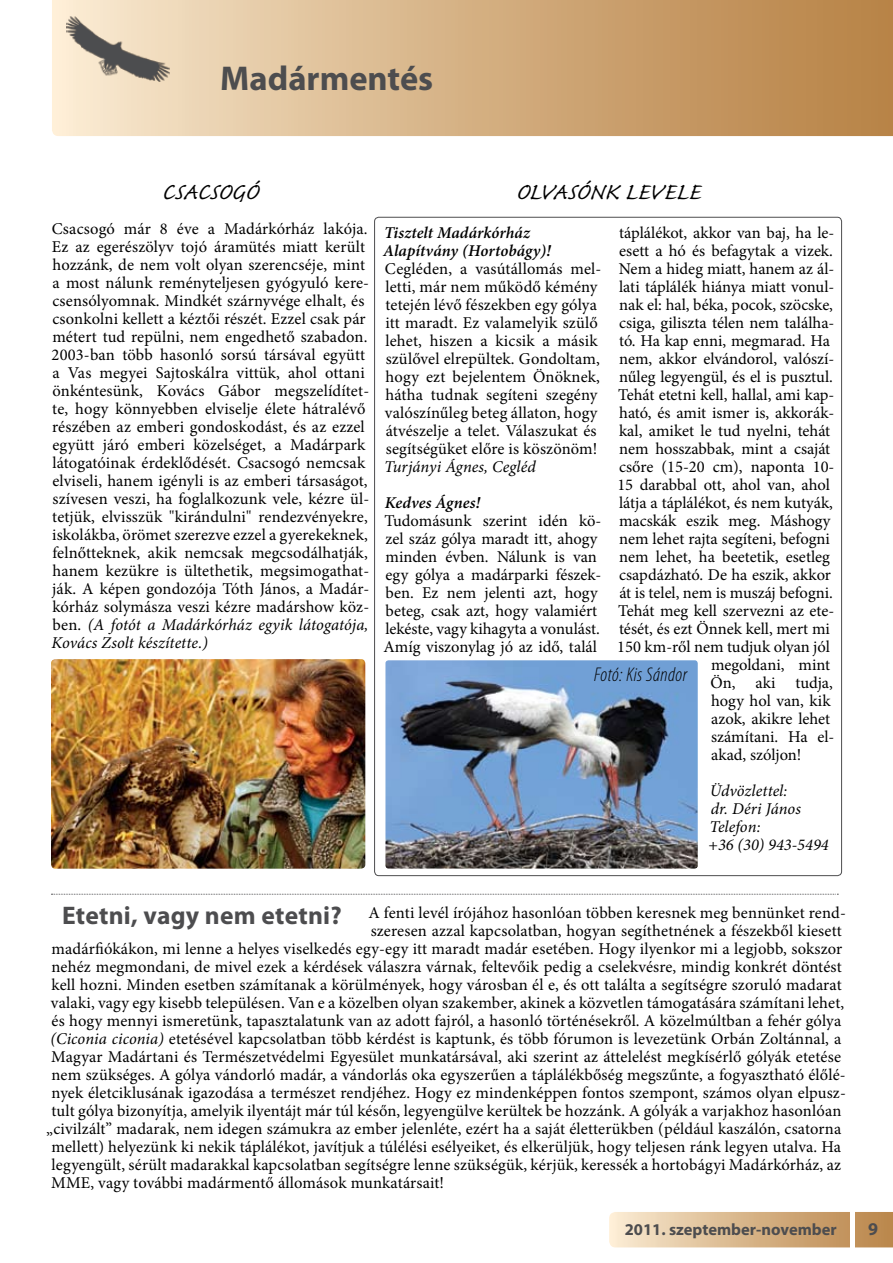
<style>
.page{position:relative;width:893px;height:1263px;background:#fff}
.page>*{position:absolute;margin:0;border:0;box-sizing:border-box;transform-origin:0 0}
.t1{font:700 34.5px "Myriad Pro";color:#4d4d4f}
.t2{font:30px "Caflisch Script Pro";letter-spacing:-.005em;color:#000}
.t3{font:700 25.5px "Myriad Pro";letter-spacing:.01em;color:#4d4d4f}
.t4{font:italic 300 condensed 19.95px "Myriad Pro";letter-spacing:.02em;color:#000}
.t5{font:700 18px "Myriad Pro";color:#4d4d4f}
.t6{font:16.5px/18px "Minion Pro";letter-spacing:.005em;color:#000}
.t7{font:italic 16.5px/18px "Minion Pro";color:#000}
.t8{font:italic 600 16.5px/18px "Minion Pro";letter-spacing:.005em;color:#000}
.t9{font:700 16.5px "Myriad Pro";color:#4d4d4f}
.s1{font-style:italic}
</style>
<div class="page">
<svg style="left:52px;top:0;width:841px;height:136px;background:#d4af82"></svg>
<img style="left:66px;top:14px;width:103px;height:68px">
<svg style="left:609px;top:1212px;width:284px;height:35px;background:#d8b68b"></svg>
<div style="left:850px;top:1208px;width:5px;height:41px;background:#fff"></div>
<img style="left:385px;top:660px;width:313px;height:208px">
<img style="left:51px;top:659px;width:314px;height:210px">
<svg style="left:51px;top:894px;width:787px;height:1px"></svg>
<h1 class="t1" style="left:220px;top:56px;width:214px">Madármentés</h1>
<h2 class="t2" style="left:162px;top:176px;width:98px">Csacsogó</h2>
<h2 class="t2" style="left:516px;top:176px;width:186px">OLvasónk levele</h2>
<p class="t6" style="left:52px;top:220px;width:319px">Csacsogó már 8 éve a Madárkórház lakója.<br>Ez az egerészölyv tojó áramütés miatt került hozzánk, de nem volt olyan szerencséje, mint a most nálunk reményteljesen gyógyuló kere&shy;csensólyomnak. Mindkét szárnyvége elhalt, és csonkolni kellett a kéztői részét. Ezzel csak pár métert tud repülni, nem engedhető szabadon.<br>2003-ban több hasonló sorsú társával együtt a Vas megyei Sajtoskálra vittük, ahol ottani önkéntesünk, Kovács Gábor megszelídítet&shy;te, hogy könnyebben elviselje élete hátralévő részében az emberi gondoskodást, és az ezzel együtt járó emberi közelséget, a Madárpark látogatóinak érdeklődését. Csacsogó nemcsak elviseli, hanem igényli is az emberi társaságot, szívesen veszi, ha foglalkozunk vele, kézre ül&shy;tetjük, elvisszük "kirándulni" rendezvényekre, iskolákba, örömet szerezve ezzel a gyerekeknek, felnőtteknek, akik nemcsak megcsodálhatják, hanem kezükre is ültethetik, megsimogathat&shy;ják. A képen gondozója Tóth János, a Madár&shy;kórház solymásza veszi kézre madárshow köz&shy;ben. <span class="s1">(A fotót a Madárkórház egyik látogatója, Kovács Zsolt készítette.)</span></p>
<p class="t6" style="left:619px;top:224px;width:217px">táplálékot, akkor van baj, ha le-</p>
<p class="t6" style="left:619px;top:242px;width:215px">esett a hó és befagytak a vizek.</p>
<p class="t6" style="left:619px;top:260px;width:217px">Nem a hideg miatt, hanem az ál-</p>
<p class="t6" style="left:619px;top:278px;width:217px">lati táplálék hiánya miatt vonul-</p>
<p class="t6" style="left:619px;top:296px;width:215px">nak el: hal, béka, pocok, szöcske,</p>
<p class="t6" style="left:619px;top:314px;width:217px">csiga, giliszta télen nem találha-</p>
<p class="t6" style="left:619px;top:332px;width:212px">tó. Ha kap enni, megmarad. Ha</p>
<p class="t6" style="left:619px;top:350px;width:217px">nem, akkor elvándorol, valószí-</p>
<p class="t6" style="left:619px;top:368px;width:215px">nűleg legyengül, és el is pusztul.</p>
<p class="t6" style="left:618px;top:386px;width:218px">Tehát etetni kell, hallal, ami kap-</p>
<p class="t6" style="left:619px;top:404px;width:217px">ható, és amit ismer is, akkorák-</p>
<p class="t6" style="left:619px;top:422px;width:213px">kal, amiket le tud nyelni, tehát</p>
<p class="t6" style="left:619px;top:440px;width:213px">nem hosszabbak, mint a csaját</p>
<p class="t6" style="left:619px;top:458px;width:217px">csőre (15-20 cm), naponta 10-</p>
<p class="t6" style="left:617px;top:476px;width:214px">15 darabbal ott, ahol van, ahol</p>
<p class="t6" style="left:619px;top:494px;width:215px">látja a táplálékot, és nem kutyák,</p>
<p class="t6" style="left:619px;top:512px;width:213px">macskák eszik meg. Máshogy</p>
<p class="t6" style="left:619px;top:530px;width:212px">nem lehet rajta segíteni, befogni</p>
<p class="t6" style="left:619px;top:548px;width:212px">nem lehet, ha beetetik, esetleg</p>
<p class="t6" style="left:619px;top:566px;width:213px">csapdázható. De ha eszik, akkor</p>
<p class="t6" style="left:619px;top:584px;width:215px">át is telel, nem is muszáj befogni.</p>
<p class="t6" style="left:618px;top:602px;width:218px">Tehát meg kell szervezni az ete-</p>
<p class="t6" style="left:619px;top:620px;width:212px">tését, és ezt Önnek kell, mert mi</p>
<p class="t6" style="left:617px;top:638px;width:214px">150 km-ről nem tudjuk olyan jól</p>
<p class="t6" style="left:711px;top:656px;width:121px">megoldani, mint</p>
<p class="t6" style="left:710px;top:674px;width:124px">Ön, aki tudja,</p>
<p class="t6" style="left:711px;top:692px;width:121px">hogy hol van, kik</p>
<p class="t6" style="left:711px;top:710px;width:121px">azok, akikre lehet</p>
<p class="t6" style="left:711px;top:728px;width:125px">számítani. Ha el-</p>
<p class="t6" style="left:711px;top:746px;width:92px">akad, szóljon!</p>
<p class="t7" style="left:708px;top:782px;width:122px">Üdvözlettel:<br>dr. Déri János<br>Telefon:<br>+36 (30) 943-5494</p>
<p class="t8" style="left:383px;top:224px;width:169px">Tisztelt Madárkórház<br>Alapítvány (Hortobágy)!</p>
<p class="t6" style="left:385px;top:260px;width:218px">Cegléden, a vasútállomás mel&shy;letti, már nem működő kémény tetején lévő fészekben egy gólya itt maradt. Ez valamelyik szülő lehet, hiszen a kicsik a másik szülővel elrepültek. Gondoltam, hogy ezt bejelentem Önöknek, hátha tudnak segíteni szegény valószínűleg beteg állaton, hogy átvészelje a telet. Válaszukat és segítségüket előre is köszönöm!</p>
<p class="t7" style="left:384px;top:458px;width:153px">Turjányi Ágnes, Cegléd</p>
<p class="t8" style="left:385px;top:494px;width:97px">Kedves Ágnes!</p>
<p class="t6" style="left:384px;top:512px;width:219px">Tudomásunk szerint idén kö&shy;zel száz gólya maradt itt, ahogy minden évben. Nálunk is van egy gólya a madárparki fészek&shy;ben. Ez nem jelenti azt, hogy beteg, csak azt, hogy valamiért lekéste, vagy kihagyta a vonulást.<br>Amíg viszonylag jó az idő, talál</p>
<p class="t4" style="left:594px;top:664px;width:94px">Fotó: Kis Sándor</p>
<h3 class="t3" style="left:62px;top:898px;width:281px">Etetni, vagy nem etetni?</h3>
<p class="t6" style="left:369px;top:904px;width:479px">A fenti levél írójához hasonlóan többen keresnek meg bennünket rend-</p>
<p class="t6" style="left:371px;top:922px;width:473px">szeresen azzal kapcsolatban, hogyan segíthetnének a fészekből kiesett</p>
<p class="t6" style="left:52px;top:940px;width:792px">madárfiókákon, mi lenne a helyes viselkedés egy-egy itt maradt madár esetében. Hogy ilyenkor mi a legjobb, sokszor</p>
<p class="t6" style="left:52px;top:958px;width:792px">nehéz megmondani, de mivel ezek a kérdések válaszra várnak, feltevőik pedig a cselekvésre, mindig konkrét döntést</p>
<p class="t6" style="left:52px;top:976px;width:792px">kell hozni. Minden esetben számítanak a körülmények, hogy városban él e, és ott találta a segítségre szoruló madarat</p>
<p class="t6" style="left:51px;top:994px;width:795px">valaki, vagy egy kisebb településen. Van e a közelben olyan szakember, akinek a közvetlen támogatására számítani lehet,</p>
<p class="t6" style="left:52px;top:1012px;width:791px">és hogy mennyi ismeretünk, tapasztalatunk van az adott fajról, a hasonló történésekről. A közelmúltban a fehér gólya</p>
<p class="t6" style="left:51px;top:1030px;width:792px"><span class="s1">(Ciconia ciconia)</span> etetésével kapcsolatban több kérdést is kaptunk, és több fórumon is levezetünk Orbán Zoltánnal, a</p>
<p class="t6" style="left:51px;top:1048px;width:791px">Magyar Madártani és Természetvédelmi Egyesület munkatársával, aki szerint az áttelelést megkísérlő gólyák etetése</p>
<p class="t6" style="left:52px;top:1066px;width:796px">nem szükséges. A gólya vándorló madár, a vándorlás oka egyszerűen a táplálékbőség megszűnte, a fogyasztható élőlé-</p>
<p class="t6" style="left:52px;top:1084px;width:796px">nyek életciklusának igazodása a természet rendjéhez. Hogy ez mindenképpen fontos szempont, számos olyan elpusz-</p>
<p class="t6" style="left:52px;top:1102px;width:791px">tult gólya bizonyítja, amelyik ilyentájt már túl későn, legyengülve kerültek be hozzánk. A gólyák a varjakhoz hasonlóan</p>
<p class="t6" style="left:46px;top:1120px;width:796px">„civilzált” madarak, nem idegen számukra az ember jelenléte, ezért ha a saját életterükben (például kaszálón, csatorna</p>
<p class="t6" style="left:52px;top:1138px;width:791px">mellett) helyezünk ki nekik táplálékot, javítjuk a túlélési esélyeiket, és elkerüljük, hogy teljesen ránk legyen utalva. Ha</p>
<p class="t6" style="left:52px;top:1156px;width:791px">legyengült, sérült madarakkal kapcsolatban segítségre lenne szükségük, kérjük, keressék a hortobágyi Madárkórház, az</p>
<p class="t6" style="left:51px;top:1174px;width:395px">MME, vagy további madármentő állomások munkatársait!</p>
<p class="t9" style="left:625px;top:1218px;width:214px">2011. szeptember-november</p>
<p class="t5" style="left:868px;top:1218px;width:11px">9</p>
</div>
